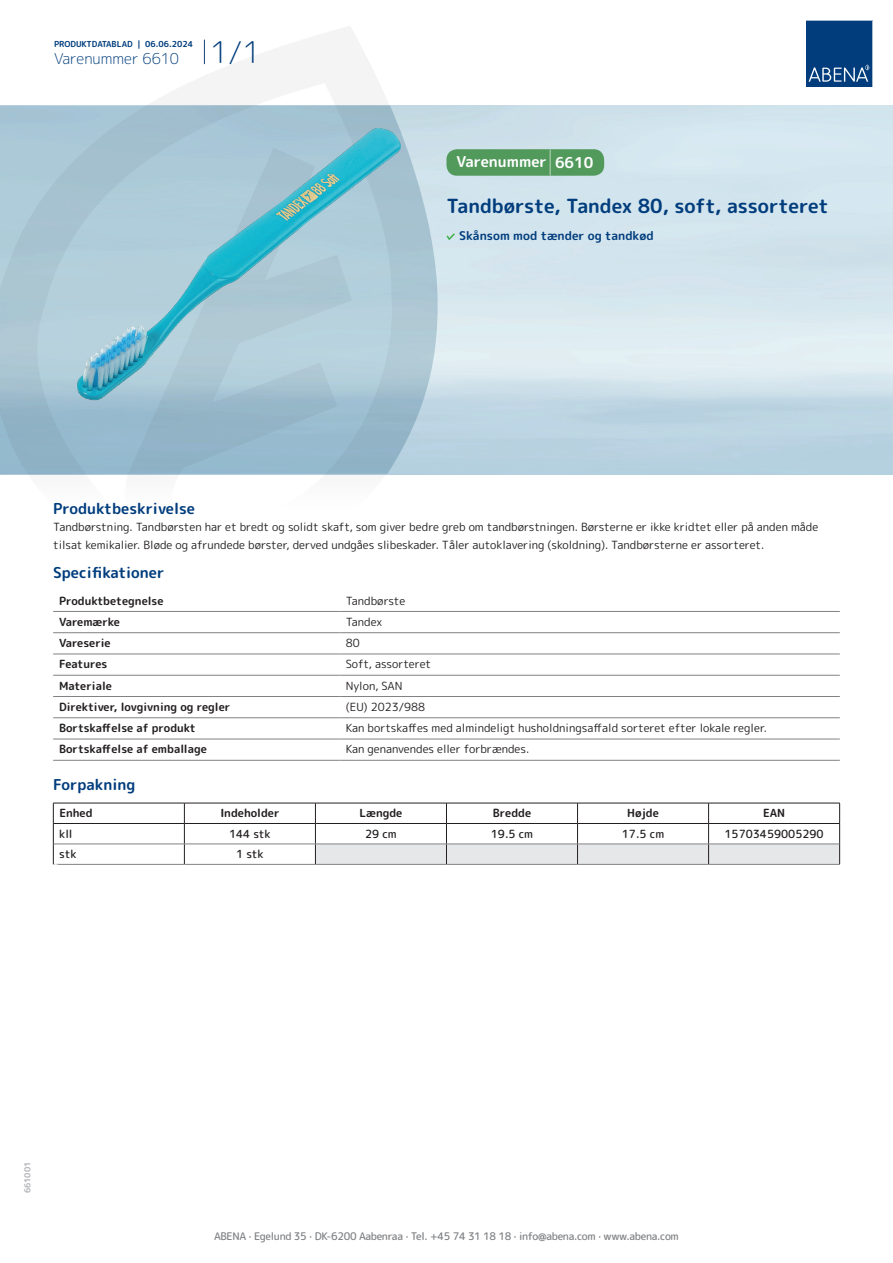
<style>
.page{position:relative;width:893px;height:1263px;background:#fff}
.page>*{position:absolute;margin:0;border:0;box-sizing:border-box;transform-origin:0 0}
.t1{font:700 19.5px "Rounded Mplus 1 c";color:#013d7d}
.t2{font:700 15px "Rounded Mplus 1 c";color:#013d7d}
.t3{font:300 15px "Rounded Mplus 1 c";color:#013d7d}
.t4{font:700 15px "Rounded Mplus 1 c";color:#fff}
.t5{font:700 12px "Rounded Mplus 1 c";color:#013d7d}
.t6{font:11.25px/18px "Rounded Mplus 1 c";color:#231f20}
.t7{font:700 11.25px "Rounded Mplus 1 c";color:#231f20}
.t8{font:500 11.25px "Rounded Mplus 1 c";color:#231f20}
.t9{font:500 10.5px "Rounded Mplus 1 c";letter-spacing:-.03em;color:#808285}
.t10{font:700 10.5px "Rounded Mplus 1 c";color:#fff}
.t11{font:700 8.25px "Rounded Mplus 1 c";color:#013d7d}
.t12{font:700 8.25px "Rounded Mplus 1 c";color:#b2b3b7}
.s1{font-size:30px}
.s2{font-size:25.5px}
</style>
<div class="page">
<svg style="left:0;top:26px;width:439px;height:449px"></svg>
<svg style="left:0;top:106px;width:438px;height:368px;background:#a3c1d1"></svg>
<svg style="left:204px;top:40px;width:1px;height:24px"></svg>
<svg style="left:806px;top:20px;width:67px;height:67px;background:#144b86"></svg>
<img style="left:76px;top:127px;width:326px;height:275px">
<hr style="left:53px;top:611px;width:287px;height:1px;background:#808285">
<hr style="left:340px;top:611px;width:500px;height:1px;background:#808285">
<hr style="left:53px;top:632px;width:287px;height:1px;background:#808285">
<hr style="left:340px;top:632px;width:500px;height:1px;background:#808285">
<hr style="left:53px;top:654px;width:287px;height:1px;background:#808285">
<hr style="left:340px;top:654px;width:500px;height:1px;background:#808285">
<hr style="left:53px;top:675px;width:287px;height:1px;background:#808285">
<hr style="left:340px;top:675px;width:500px;height:1px;background:#808285">
<hr style="left:53px;top:696px;width:287px;height:1px;background:#808285">
<hr style="left:340px;top:696px;width:500px;height:1px;background:#808285">
<hr style="left:53px;top:717px;width:287px;height:1px;background:#808285">
<hr style="left:340px;top:717px;width:500px;height:1px;background:#808285">
<hr style="left:53px;top:739px;width:287px;height:1px;background:#808285">
<hr style="left:340px;top:739px;width:500px;height:1px;background:#808285">
<hr style="left:53px;top:760px;width:287px;height:1px;background:#808285">
<hr style="left:340px;top:760px;width:500px;height:1px;background:#808285">
<hr style="left:53px;top:803px;width:131px;height:1px;background:#231f20">
<hr style="left:184px;top:803px;width:131px;height:1px;background:#231f20">
<hr style="left:53px;top:823px;width:131px;height:1px;background:#231f20">
<hr style="left:184px;top:823px;width:131px;height:1px;background:#231f20">
<svg style="left:53px;top:803px;width:1px;height:61px"></svg>
<svg style="left:184px;top:803px;width:1px;height:61px"></svg>
<svg style="left:315px;top:803px;width:525px;height:61px"></svg>
<hr style="left:54px;top:844px;width:130px;height:1px;background:#808285">
<hr style="left:184px;top:844px;width:131px;height:1px;background:#808285">
<hr style="left:315px;top:844px;width:131px;height:1px;background:#808285">
<hr style="left:446px;top:844px;width:131px;height:1px;background:#808285">
<hr style="left:577px;top:844px;width:132px;height:1px;background:#808285">
<hr style="left:709px;top:844px;width:130px;height:1px;background:#808285">
<hr style="left:53px;top:864px;width:131px;height:1px;background:#808285">
<hr style="left:184px;top:864px;width:131px;height:1px;background:#808285">
<hr style="left:315px;top:864px;width:131px;height:1px;background:#808285">
<hr style="left:446px;top:864px;width:131px;height:1px;background:#808285">
<hr style="left:577px;top:864px;width:132px;height:1px;background:#808285">
<hr style="left:709px;top:864px;width:131px;height:1px;background:#808285">
<svg style="left:446px;top:233px;width:9px;height:7px"></svg>
<div style="left:446px;top:149px;width:158px;height:27px;background:#52995c;border-radius:10px"></div>
<p class="t11" style="left:54px;top:38px;width:141px">PRODUKTDATABLAD | 06.06.2024</p>
<h2 class="t3" style="left:54px;top:48px;width:208px">Varenummer 6610 <span class="s1">1/1</span></h2>
<h2 class="t4" style="left:457px;top:151px;width:138px">Varenummer <span class="s2">|</span> 6610</h2>
<h1 class="t1" style="left:446px;top:192px;width:384px">Tandbørste, Tandex 80, soft, assorteret</h1>
<p class="t5" style="left:459px;top:227px;width:196px">Skånsom mod tænder og tandkød</p>
<h2 class="t2" style="left:53px;top:498px;width:143px">Produktbeskrivelse</h2>
<p class="t6" style="left:53px;top:517px;width:767px">Tandbørstning. Tandbørsten har et bredt og solidt skaft, som giver bedre greb om tandbørstningen. Børsterne er ikke kridtet eller på anden måde tilsat kemikalier. Bløde og afrundede børster, derved undgåes slibeskader. Tåler autoklavering (skoldning). Tandbørsterne er assorteret.</p>
<h2 class="t2" style="left:53px;top:562px;width:113px">Specifikationer</h2>
<p class="t7" style="left:59px;top:592px;width:106px">Produktbetegnelse</p>
<p class="t6" style="left:346px;top:591px;width:61px">Tandbørste</p>
<p class="t7" style="left:59px;top:614px;width:62px">Varemærke</p>
<p class="t6" style="left:346px;top:613px;width:38px">Tandex</p>
<p class="t7" style="left:59px;top:635px;width:53px">Vareserie</p>
<p class="t6" style="left:346px;top:634px;width:15px">80</p>
<p class="t7" style="left:59px;top:656px;width:50px">Features</p>
<p class="t6" style="left:346px;top:655px;width:87px">Soft, assorteret</p>
<p class="t7" style="left:59px;top:678px;width:54px">Materiale</p>
<p class="t6" style="left:346px;top:676px;width:58px">Nylon, SAN</p>
<p class="t7" style="left:59px;top:699px;width:173px">Direktiver, lovgivning og regler</p>
<p class="t6" style="left:346px;top:698px;width:81px">(EU) 2023/988</p>
<p class="t7" style="left:59px;top:720px;width:138px">Bortskaffelse af produkt</p>
<p class="t6" style="left:346px;top:719px;width:423px">Kan bortskaffes med almindeligt husholdningsaffald sorteret efter lokale regler.</p>
<p class="t7" style="left:59px;top:741px;width:149px">Bortskaffelse af emballage</p>
<p class="t6" style="left:346px;top:740px;width:185px">Kan genanvendes eller forbrændes.</p>
<h2 class="t2" style="left:53px;top:774px;width:84px">Forpakning</h2>
<p class="t7" style="left:59px;top:805px;width:35px">Enhed</p>
<p class="t7" style="left:220px;top:805px;width:61px">Indeholder</p>
<p class="t7" style="left:359px;top:805px;width:44px">Længde</p>
<p class="t7" style="left:493px;top:805px;width:40px">Bredde</p>
<p class="t7" style="left:627px;top:805px;width:33px">Højde</p>
<p class="t7" style="left:763px;top:805px;width:24px">EAN</p>
<p class="t8" style="left:59px;top:826px;width:15px">kll</p>
<p class="t8" style="left:229px;top:826px;width:43px">144 stk</p>
<p class="t8" style="left:365px;top:826px;width:33px">29 cm</p>
<p class="t8" style="left:491px;top:826px;width:44px">19.5 cm</p>
<p class="t8" style="left:622px;top:826px;width:44px">17.5 cm</p>
<p class="t8" style="left:724px;top:826px;width:101px">15703459005290</p>
<p class="t8" style="left:59px;top:846px;width:19px">stk</p>
<p class="t8" style="left:236px;top:846px;width:29px">1 stk</p>
<p class="t10" style="left:53px;top:860px;width:7px">*</p>
<p class="t12" style="left:22px;top:1193px;width:33px;rotate:-90deg">661001</p>
<p class="t9" style="left:214px;top:1229px;width:466px">ABENA · Egelund 35 · DK-6200 Aabenraa · Tel. +45 74 31 18 18 · info@abena.com · www.abena.com</p>
</div>
